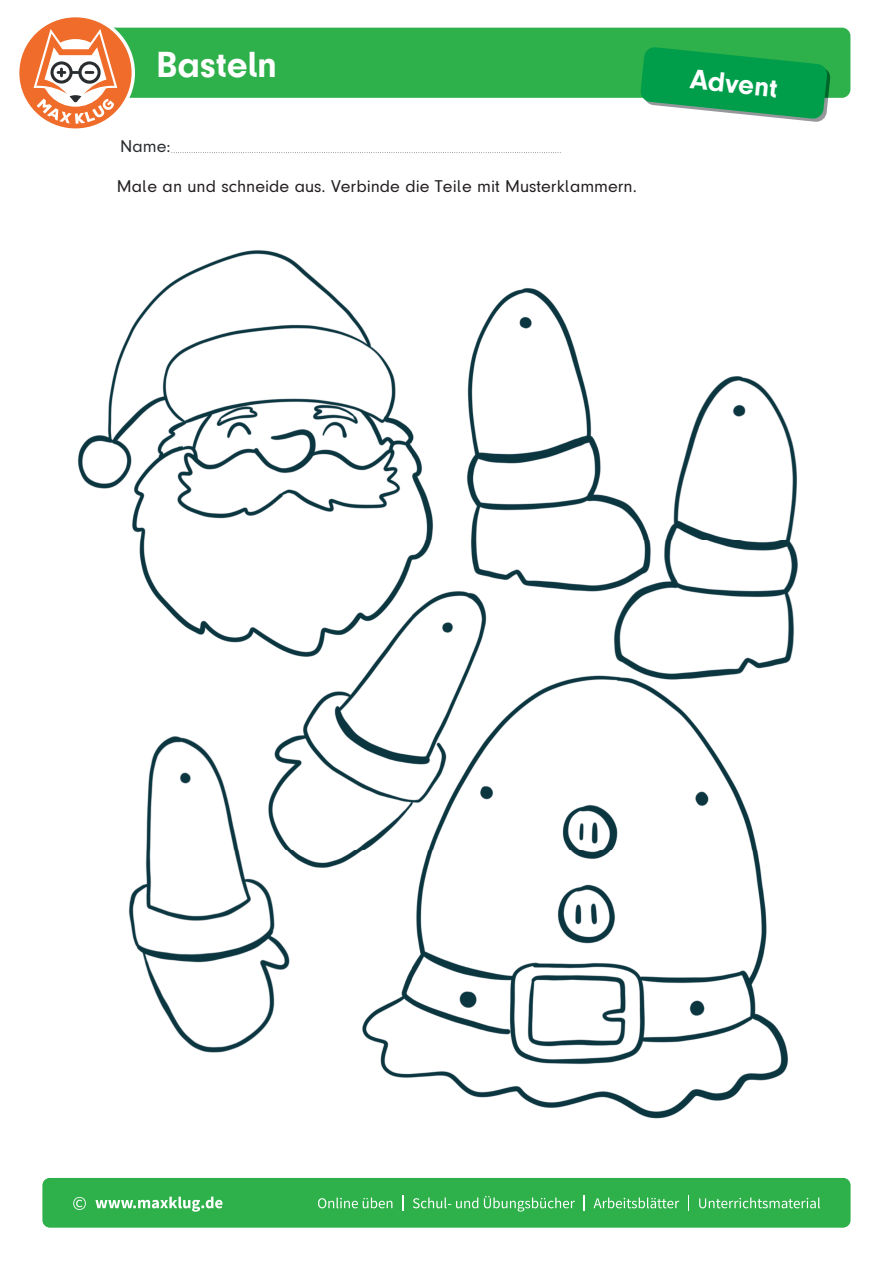
<style>
.page{position:relative;width:893px;height:1263px;background:#fff}
.page>*{position:absolute;margin:0;border:0;box-sizing:border-box;transform-origin:0 0}
.t1{font:700 37.5px "Mk Druckschrift N";color:#fff}
.t2{font:700 28.5px "Mk Druckschrift N";color:#fff}
.t3{font:18px "Mk Druckschrift N";color:#231f20}
.t4{font:18px "Mk Druckschrift N";color:#292c2f}
</style>
<div class="page">
<div style="left:75px;top:28px;width:775px;height:70px;background:#2eb04a;border-radius:9px"></div>
<svg style="left:640px;top:47px;width:191px;height:75px"></svg>
<svg style="left:19px;top:17px;width:116px;height:112px"></svg>
<svg style="left:171px;top:152px;width:390px;height:1px"></svg>
<img style="left:42px;top:250px;width:809px;height:978px">
<div style="left:43px;top:1178px;width:807px;height:49px;background:#2eb04a"></div>
<svg style="left:73px;top:1197px;width:13px;height:13px"></svg>
<img style="left:87px;top:1196px;width:135px;height:16px">
<img style="left:318px;top:1197px;width:76px;height:11px">
<svg style="left:402px;top:1195px;width:1px;height:15px"></svg>
<img style="left:405px;top:1196px;width:170px;height:15px">
<svg style="left:584px;top:1195px;width:1px;height:15px"></svg>
<img style="left:586px;top:1197px;width:93px;height:11px">
<svg style="left:688px;top:1195px;width:1px;height:15px"></svg>
<img style="left:690px;top:1197px;width:130px;height:11px">
<h1 class="t1" style="left:156px;top:43px;width:122px">Basteln</h1>
<p class="t4" style="left:120px;top:136px;width:52px">Name:</p>
<p class="t3" style="left:117px;top:176px;width:521px">Male an und schneide aus. Verbinde die Teile mit Musterklammern.</p>
<h2 class="t2" style="left:692px;top:63px;width:89px;rotate:6deg">Advent</h2>
</div>
